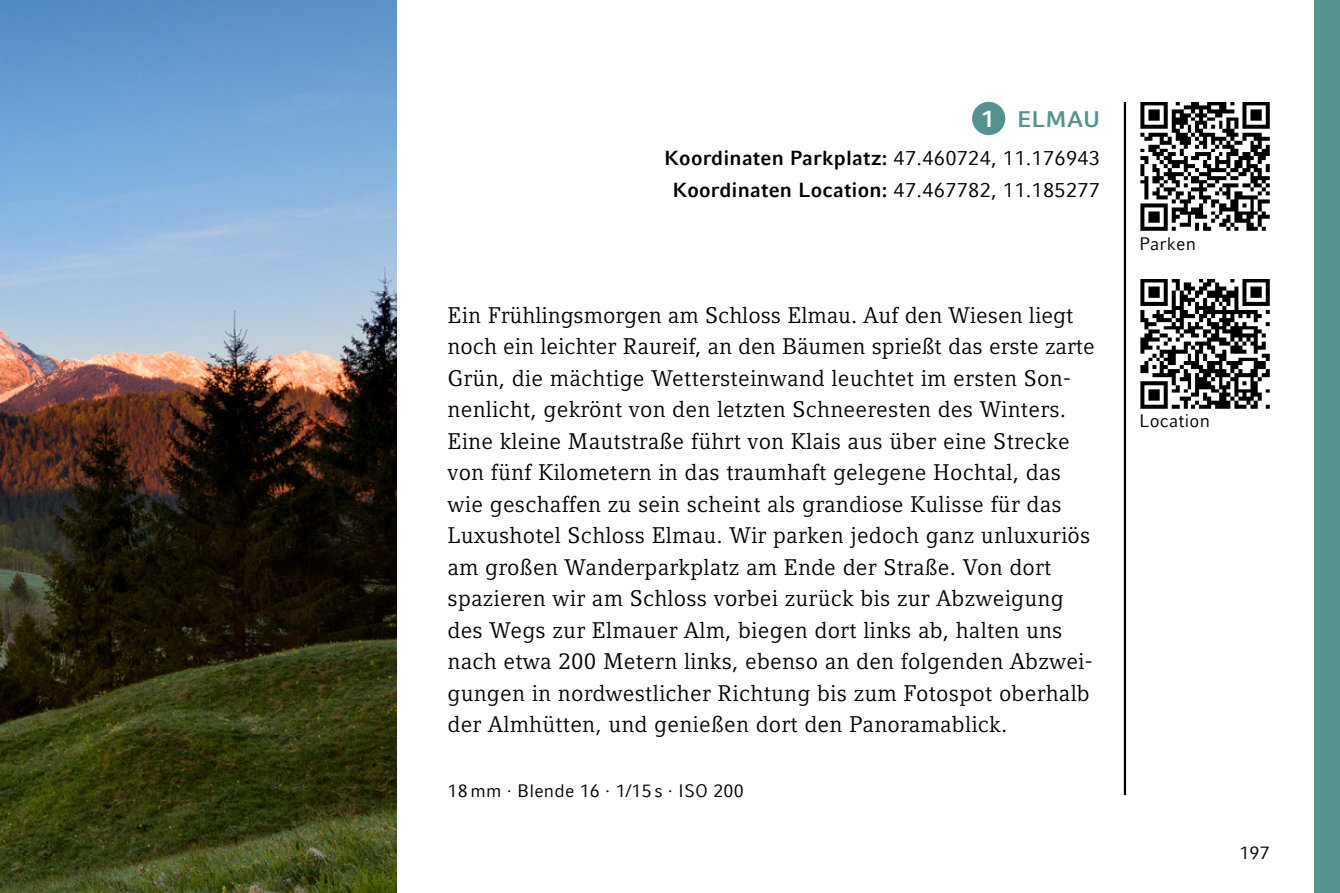
<style>
.page{position:relative;width:1340px;height:893px;background:#fff}
.page>*{position:absolute;margin:0;border:0;box-sizing:border-box;transform-origin:0 0}
.t1{font:700 23.62px "Compatil Fact LT Pro";color:#fff}
.Text{font:22.5px/31.5px "Compatil Letter LT Pro";letter-spacing:.01em;color:#000}
.Tourstop____Head{font:700 22.5px "Compatil Fact LT Com";letter-spacing:.01em;color:#55928f}
.Tourstop____Adresse{font:700 20.25px "Compatil Fact LT Com";letter-spacing:.01em;color:#000}
.Bildunterschrift{font:18px "Compatil Fact LT Com";letter-spacing:.01em;color:#000}
.s1{font-weight:400}
</style>
<div class="page">
<div style="left:1314px;top:0;width:25px;height:893px;background:#55928f"></div>
<img style="left:0;top:0;width:396px;height:893px">
<div style="left:972px;top:102px;width:33px;height:33px;background:#55928f;border-radius:50%"></div>
<hr style="left:1123px;top:102px;width:3px;height:693px;background:#000">
<img style="left:1140px;top:102px;width:129px;height:129px">
<img style="left:1140px;top:280px;width:129px;height:128px">
<p class="t1" style="left:981px;top:105px;width:15px">1</p>
<p class="Tourstop____Head" style="left:1017px;top:106px;width:85px">ELMAU</p>
<p class="Tourstop____Adresse" style="left:664px;top:146px;width:437px">Koordinaten Parkplatz: <span class="s1">47.460724, 11.176943</span></p>
<p class="Tourstop____Adresse" style="left:672px;top:178px;width:429px">Koordinaten Location: <span class="s1">47.467782, 11.185277</span></p>
<p class="Text" style="left:447px;top:299px;width:649px">Ein Frühlingsmorgen am Schloss Elmau. Auf den Wiesen liegt noch ein leichter Raureif, an den Bäumen sprießt das erste zarte Grün, die mächtige Wettersteinwand leuchtet im ersten Son&shy;nenlicht, gekrönt von den letzten Schneeresten des Winters.<br>Eine kleine Mautstraße führt von Klais aus über eine Strecke von fünf Kilometern in das traumhaft gelegene Hochtal, das wie geschaffen zu sein scheint als grandiose Kulisse für das Luxushotel Schloss Elmau. Wir parken jedoch ganz unluxuriös am großen Wanderparkplatz am Ende der Straße. Von dort spazieren wir am Schloss vorbei zurück bis zur Abzweigung des Wegs zur Elmauer Alm, biegen dort links ab, halten uns nach etwa 200 Metern links, ebenso an den folgenden Abzwei&shy;gungen in nordwestlicher Richtung bis zum Fotospot oberhalb der Almhütten, und genießen dort den Panoramablick.</p>
<p class="Bildunterschrift" style="left:447px;top:781px;width:298px">18 mm · Blende 16 · 1/15 s · ISO 200</p>
<p class="Bildunterschrift" style="left:1139px;top:233px;width:58px">Parken</p>
<p class="Bildunterschrift" style="left:1139px;top:410px;width:72px">Location</p>
<p class="Bildunterschrift" style="left:1239px;top:842px;width:32px">197</p>
</div>
